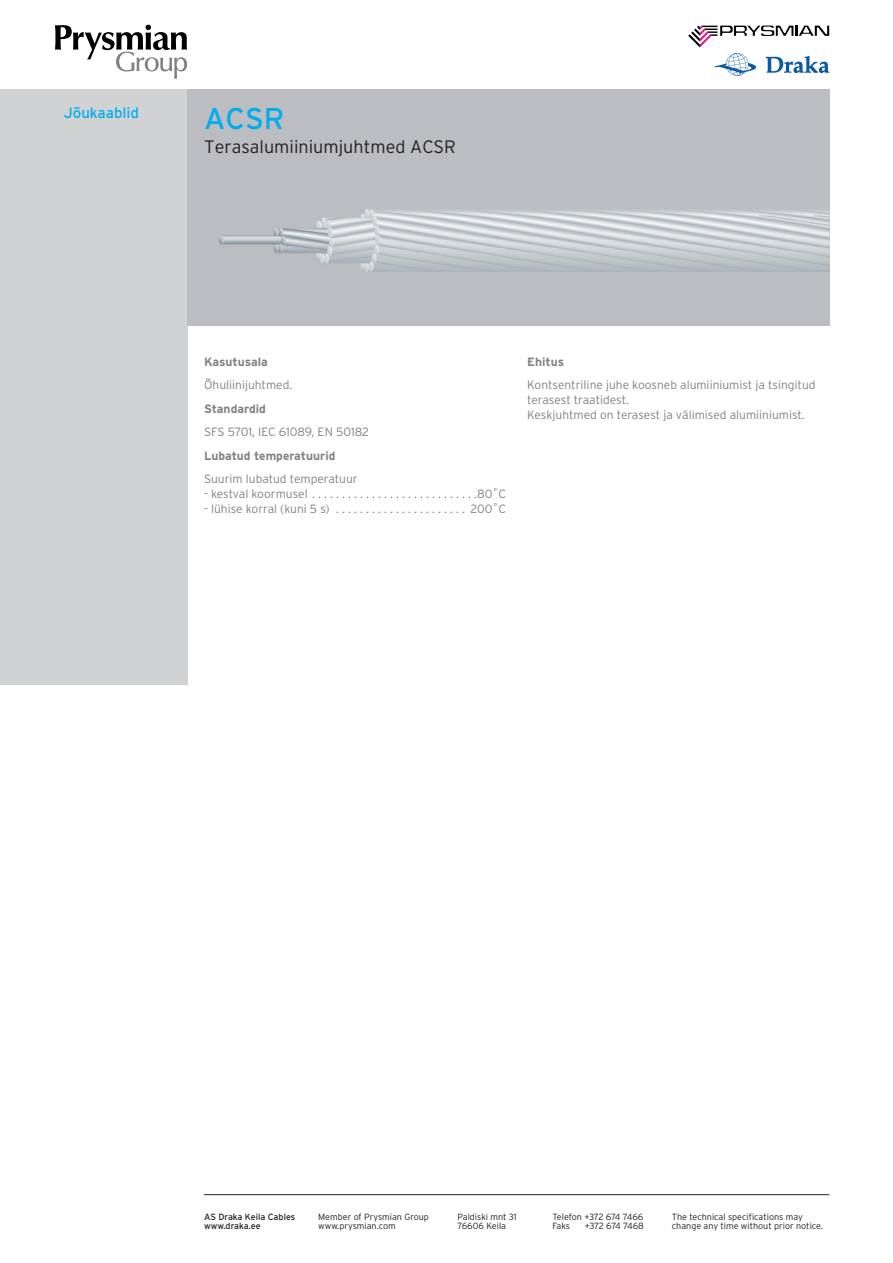
<style>
.page{position:relative;width:893px;height:1263px;background:#fff}
.page>*{position:absolute;margin:0;border:0;box-sizing:border-box;transform-origin:0 0}
.t1{font:30px "Interstate";color:#00aeef}
.t2{font:300 18px "Interstate";color:#231f20}
.t3{font:15px "Interstate";color:#00aeef}
.t4{font:300 12px/15px "Interstate";color:#808285}
.t5{font:700 12px "Interstate";color:#808285}
.t6{font:300 9px/9px "Interstate";color:#231f20}
.t7{font:9px/9px "Interstate";color:#231f20}
.t8{font:300 9px/9px "Interstate";letter-spacing:-.02em;color:#231f20}
.t9{font:300 9px "Interstate";letter-spacing:-.04em;color:#231f20}
</style>
<div class="page">
<div style="left:0;top:89px;width:187px;height:596px;background:#d1d2d4"></div>
<div style="left:187px;top:89px;width:642px;height:237px;background:#bcbdc0"></div>
<img style="left:220px;top:210px;width:609px;height:61px">
<svg style="left:713px;top:53px;width:43px;height:23px"></svg>
<svg style="left:766px;top:56px;width:63px;height:17px"></svg>
<svg style="left:688px;top:26px;width:141px;height:21px"></svg>
<svg style="left:55px;top:25px;width:132px;height:54px"></svg>
<hr style="left:204px;top:1194px;width:625px;height:1px;background:#231f20">
<p class="t3" style="left:64px;top:108px;width:77px">Jõukaablid</p>
<h1 class="t1" style="left:204px;top:108px;width:82px">ACSR</h1>
<h2 class="t2" style="left:204px;top:140px;width:253px">Terasalumiiniumjuhtmed ACSR</h2>
<p class="t5" style="left:204px;top:357px;width:65px">Kasutusala</p>
<p class="t4" style="left:204px;top:379px;width:90px">Õhuliinijuhtmed.</p>
<p class="t5" style="left:204px;top:404px;width:63px">Standardid</p>
<p class="t4" style="left:204px;top:426px;width:166px">SFS 5701, IEC 61089, EN 50182</p>
<p class="t5" style="left:204px;top:451px;width:133px">Lubatud temperatuurid</p>
<p class="t4" style="left:204px;top:473px;width:155px">Suurim lubatud temperatuur</p>
<p class="t4" style="left:204px;top:488px;width:303px">- kestval koormusel . . . . . . . . . . . . . . . . . . . . . . . . . . . .80˚C</p>
<p class="t4" style="left:204px;top:503px;width:303px">- lühise korral (kuni 5 s) . . . . . . . . . . . . . . . . . . . . . . 200˚C</p>
<p class="t5" style="left:527px;top:357px;width:38px">Ehitus</p>
<p class="t4" style="left:527px;top:379px;width:290px">Kontsentriline juhe koosneb alumiiniumist ja tsingitud terasest traatidest.<br>Keskjuhtmed on terasest ja välimised alumiiniumist.</p>
<p class="t7" style="left:204px;top:1213px;width:93px">AS Draka Keila Cables www.draka.ee</p>
<p class="t6" style="left:318px;top:1213px;width:112px">Member of Prysmian Group www.prysmian.com</p>
<p class="t6" style="left:458px;top:1213px;width:61px">Paldiski mnt 31<br>76606 Keila</p>
<p class="t8" style="left:552px;top:1213px;width:92px">Telefon +372 674 7466<br>Faks</p>
<p class="t9" style="left:585px;top:1222px;width:61px">+372 674 7468</p>
<p class="t6" style="left:672px;top:1213px;width:153px">The technical specifications may change any time without prior notice.</p>
</div>
